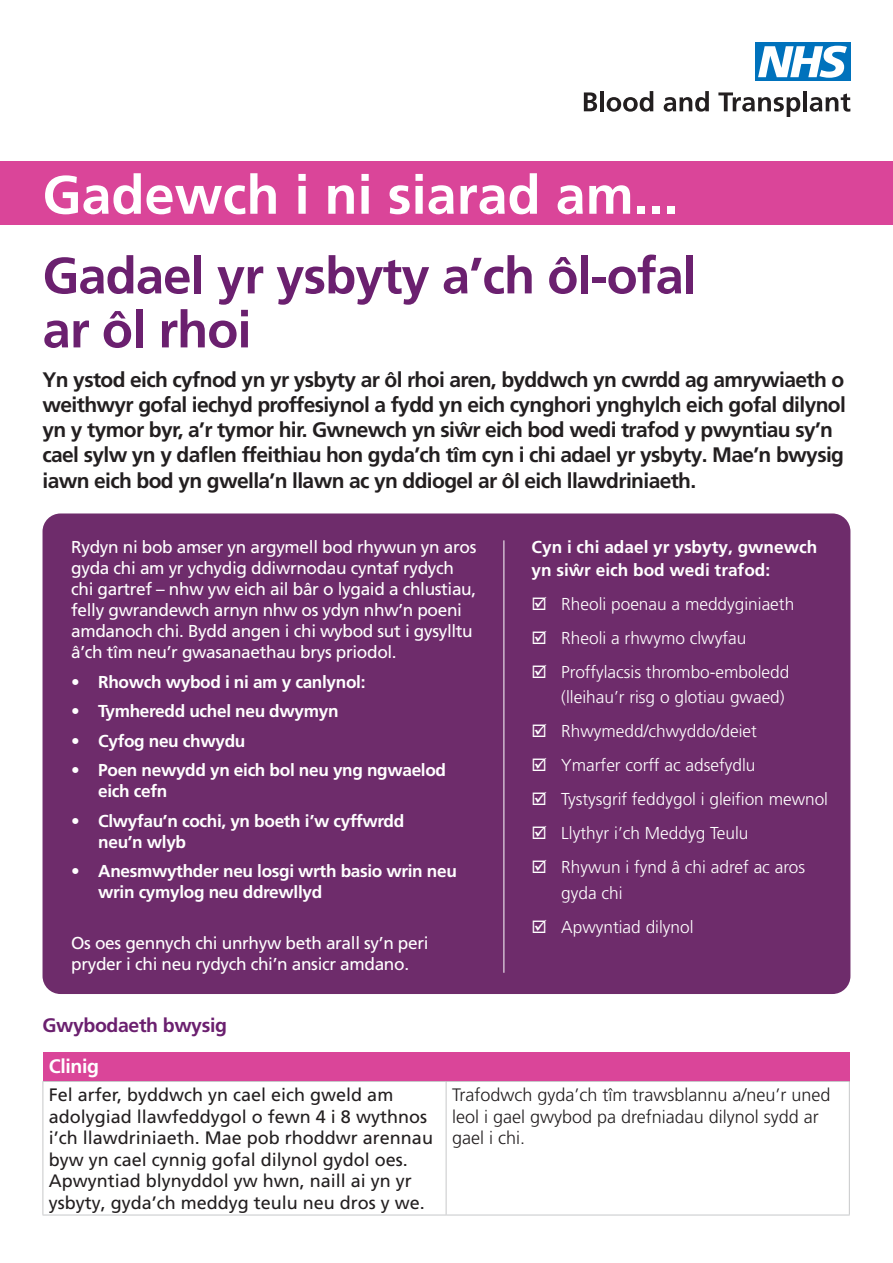
<style>
.page{position:relative;width:893px;height:1263px;background:#fff}
.page>*{position:absolute;margin:0;border:0;box-sizing:border-box;transform-origin:0 0}
.t1{font:700 54px "Frutiger LT Pro";color:#fff}
.t2{font:700 51px/54px "Frutiger LT Pro";letter-spacing:-.02em;color:#6b206f}
.Standfirst{font:700 21px/25.2px "Frutiger LT Pro";letter-spacing:-.03em;color:#231f20}
.Paragraph_heading{font:700 19.5px "Frutiger LT Pro";letter-spacing:-.02em;color:#6b206f}
.Paragraph_heading-2{font:700 19.5px "Frutiger LT Pro";letter-spacing:-.02em;color:#fff}
.Body_text{font:18px/21.6px "Frutiger LT Pro";color:#231f20}
.Body_text-2{font:300 18px/21.6px "Frutiger LT Pro";color:#231f20}
.Body_text-3{font:17.25px/21px "Frutiger LT Pro";letter-spacing:-.02em;color:#fff}
.t3{font:300 17.25px/25.5px "Frutiger LT Pro";color:#fff}
.Body_text-4{font:700 17.25px/21px "Frutiger LT Pro";letter-spacing:-.02em;color:#fff}
.Body_text-5{font:700 17.25px/22.2px "Frutiger LT Pro";color:#fff}
</style>
<div class="page">
<div style="left:43px;top:513px;width:807px;height:481px;background:#6e2c6b;border-radius:18px"></div>
<svg style="left:584px;top:92px;width:13px;height:19px"></svg>
<hr style="left:600px;top:91px;width:4px;height:20px;background:#231f20">
<svg style="left:607px;top:91px;width:46px;height:21px"></svg>
<svg style="left:664px;top:91px;width:45px;height:21px"></svg>
<svg style="left:718px;top:92px;width:82px;height:25px"></svg>
<hr style="left:803px;top:91px;width:4px;height:20px;background:#231f20">
<svg style="left:810px;top:93px;width:40px;height:19px"></svg>
<div style="left:755px;top:43px;width:95px;height:38px;background:#0072bc"></div>
<svg style="left:758px;top:46px;width:89px;height:32px"></svg>
<div style="left:0;top:162px;width:893px;height:63px;background:#da4599"></div>
<div style="left:43px;top:1052px;width:806px;height:29px;background:#da4599"></div>
<hr style="left:43px;top:1081px;width:403px;height:1px;background:#c7c8ca">
<hr style="left:43px;top:1082px;width:1px;height:133px;background:#c7c8ca">
<hr style="left:446px;top:1081px;width:404px;height:1px;background:#c7c8ca">
<hr style="left:446px;top:1082px;width:1px;height:133px;background:#c7c8ca">
<hr style="left:849px;top:1082px;width:1px;height:133px;background:#c7c8ca">
<hr style="left:43px;top:1215px;width:403px;height:1px;background:#c7c8ca">
<hr style="left:446px;top:1215px;width:404px;height:1px;background:#c7c8ca">
<hr style="left:503px;top:540px;width:1px;height:433px;background:#fff">
<p class="t1" style="left:43px;top:163px;width:638px">Gadewch i ni siarad am...</p>
<p class="t2" style="left:43px;top:249px;width:656px">Gadael yr ysbyty a’ch ôl-ofal ar ôl rhoi</p>
<p class="Standfirst" style="left:43px;top:367px;width:805px">Yn ystod eich cyfnod yn yr ysbyty ar ôl rhoi aren, byddwch yn cwrdd ag amrywiaeth o weithwyr gofal iechyd proffesiynol a fydd yn eich cynghori ynghylch eich gofal dilynol yn y tymor byr, a’r tymor hir. Gwnewch yn siŵr eich bod wedi trafod y pwyntiau sy’n cael sylw yn y daflen ffeithiau hon gyda’ch tîm cyn i chi adael yr ysbyty. Mae’n bwysig iawn eich bod yn gwella’n llawn ac yn ddiogel ar ôl eich llawdriniaeth.</p>
<p class="Body_text-3" style="left:71px;top:537px;width:407px">Rydyn ni bob amser yn argymell bod rhywun yn aros gyda chi am yr ychydig ddiwrnodau cyntaf rydych chi gartref – nhw yw eich ail bâr o lygaid a chlustiau, felly gwrandewch arnyn nhw os ydyn nhw’n poeni amdanoch chi. Bydd angen i chi wybod sut i gysylltu â’ch tîm neu’r gwasanaethau brys priodol.</p>
<p class="Body_text-4" style="left:71px;top:671px;width:296px">• Rhowch wybod i ni am y canlynol:</p>
<p class="Body_text-4" style="left:71px;top:701px;width:269px">• Tymheredd uchel neu dwymyn</p>
<p class="Body_text-4" style="left:71px;top:730px;width:176px">• Cyfog neu chwydu</p>
<p class="Body_text-4" style="left:98px;top:760px;width:349px;text-indent:-27px">• Poen newydd yn eich bol neu yng ngwaelod eich cefn</p>
<p class="Body_text-4" style="left:98px;top:810px;width:308px;text-indent:-27px">• Clwyfau’n cochi, yn boeth i’w cyffwrdd neu’n wlyb</p>
<p class="Body_text-4" style="left:98px;top:861px;width:360px;text-indent:-27px">• Anesmwythder neu losgi wrth basio wrin neu wrin cymylog neu ddrewllyd</p>
<p class="Body_text-3" style="left:71px;top:932px;width:359px">Os oes gennych chi unrhyw beth arall sy’n peri pryder i chi neu rydych chi’n ansicr amdano.</p>
<p class="Body_text-5" style="left:531px;top:536px;width:287px">Cyn i chi adael yr ysbyty, gwnewch yn siŵr eich bod wedi trafod:</p>
<p class="t3" style="left:561px;top:591px;width:234px">Rheoli poenau a meddyginiaeth</p>
<p class="t3" style="left:561px;top:625px;width:186px">Rheoli a rhwymo clwyfau</p>
<p class="t3" style="left:561px;top:659px;width:230px">Proffylacsis thrombo-emboledd (lleihau’r risg o glotiau gwaed)</p>
<p class="t3" style="left:561px;top:718px;width:197px">Rhwymedd/chwyddo/deiet</p>
<p class="t3" style="left:561px;top:752px;width:196px">Ymarfer corff ac adsefydlu</p>
<p class="t3" style="left:561px;top:786px;width:268px">Tystysgrif feddygol i gleifion mewnol</p>
<p class="t3" style="left:561px;top:820px;width:189px">Llythyr i’ch Meddyg Teulu</p>
<p class="t3" style="left:561px;top:854px;width:245px">Rhywun i fynd â chi adref ac aros gyda chi</p>
<p class="t3" style="left:561px;top:914px;width:134px">Apwyntiad dilynol</p>
<p class="Paragraph_heading" style="left:43px;top:1014px;width:186px">Gwybodaeth bwysig</p>
<p class="Paragraph_heading-2" style="left:49px;top:1055px;width:52px">Clinig</p>
<p class="Body_text" style="left:49px;top:1084px;width:386px">Fel arfer, byddwch yn cael eich gweld am adolygiad llawfeddygol o fewn 4 i 8 wythnos i’ch llawdriniaeth. Mae pob rhoddwr arennau byw yn cael cynnig gofal dilynol gydol oes.<br>Apwyntiad blynyddol yw hwn, naill ai yn yr ysbyty, gyda’ch meddyg teulu neu dros y we.</p>
<p class="Body_text-2" style="left:452px;top:1084px;width:380px">Trafodwch gyda’ch tîm trawsblannu a/neu’r uned leol i gael gwybod pa drefniadau dilynol sydd ar gael i chi.</p>
</div>
